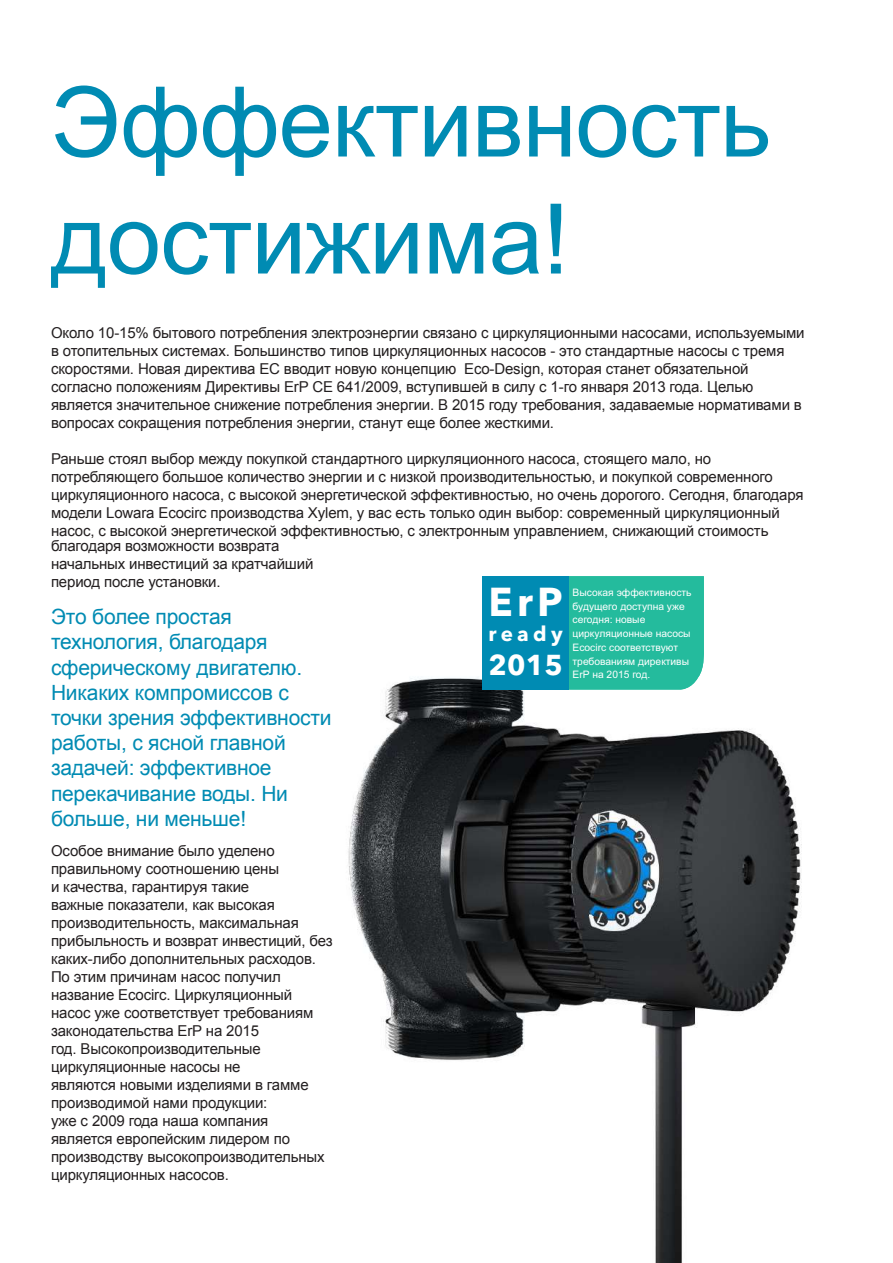
<style>
.page{position:relative;width:893px;height:1263px;background:#fff}
.page>*{position:absolute;margin:0;border:0;box-sizing:border-box;transform-origin:0 0}
.t1{font:97.5px/117px "Arial";letter-spacing:-.01em;color:#008bb3}
.t2{font:700 39.9px "Avenir Next LT Pro";color:#fff}
.t3{font:700 28.5px "Avenir Next LT Pro";color:#fff}
.t4{font:21px/25.2px "Arial";letter-spacing:-.01em;color:#008bb3}
.t5{font:700 20.55px "Avenir Next LT Pro";letter-spacing:.215em;color:#fff}
.t6{font:15px/18px "Arial";letter-spacing:-.01em;color:#231f20}
.t7{font:500 11.4px/15.5px "Avenir Next LT Pro";color:#fff}
.t8{font:10.35px/13.6px "Arial";color:#fff}
</style>
<div class="page">
<img style="left:348px;top:653px;width:454px;height:610px">
<div style="left:569px;top:576px;width:135px;height:113px;background:#24bb9d"></div>
<div style="left:483px;top:576px;width:86px;height:113px;background:#008bb3"></div>
<h1 class="t1" style="left:51px;top:65px;width:721px">Эффективность достижима!</h1>
<p class="t6" style="left:51px;top:323px;width:755px">Около 10-15% бытового потребления электроэнергии связано с циркуляционными насосами, используемыми в отопительных системах. Большинство типов циркуляционных насосов - это стандартные насосы с тремя скоростями. Новая директива ЕС вводит новую концепцию Eco-Design, которая станет обязательной согласно положениям Директивы ErP CE 641/2009, вступившей в силу с 1-го января 2013 года. Целью является значительное снижение потребления энергии. В 2015 году требования, задаваемые нормативами в вопросах сокращения потребления энергии, станут еще более жесткими.</p>
<p class="t6" style="left:51px;top:449px;width:754px">Раньше стоял выбор между покупкой стандартного циркуляционного насоса, стоящего мало, но потребляющего большое количество энергии и с низкой производительностью, и покупкой современного циркуляционного насоса, с высокой энергетической эффективностью, но очень дорогого. Сегодня, благодаря модели Lowara Ecocirc производства Xylem, у вас есть только один выбор: современный циркуляционный насос, с высокой энергетической эффективностью, с электронным управлением, снижающий стоимость</p>
<p class="t6" style="left:51px;top:537px;width:264px">благодаря возможности возврата начальных инвестиций за кратчайший период после установки.</p>
<h3 class="t4" style="left:51px;top:604px;width:282px">Это более простая технология, благодаря сферическому двигателю.<br>Никаких компромиссов с точки зрения эффективности работы, с ясной главной задачей: эффективное перекачивание воды. Ни больше, ни меньше!</h3>
<p class="t6" style="left:51px;top:842px;width:283px">Особое внимание было уделено правильному соотношению цены<br>и качества, гарантируя такие<br>важные показатели, как высокая производительность, максимальная прибыльность и возврат инвестиций, без каких-либо дополнительных расходов.<br>По этим причинам насос получил название Ecocirc. Циркуляционный насос уже соответствует требованиям законодательства ErP на 2015<br>год. Высокопроизводительные циркуляционные насосы не<br>являются новыми изделиями в гамме производимой нами продукции:<br>уже с 2009 года наша компания является европейским лидером по производству высокопроизводительных циркуляционных насосов.</p>
<h2 class="t2" style="left:488px;top:577px;width:76px">ErP</h2>
<h3 class="t5" style="left:488px;top:621px;width:76px">ready</h3>
<h3 class="t3" style="left:488px;top:647px;width:76px">2015</h3>
<p class="t7" style="left:573px;top:586px;width:126px">L'alta efficienza del domani è disponibile adesso: i nuovi circolatori Ecocirc<br>sono conformi alla<br>Direttiva ErP per il 2015</p>
<p class="t8" style="left:573px;top:586px;width:121px">Высокая эффективность будущего доступна уже сегодня: новые циркуляционные насосы<br>Ecocirc соответствуют требованиям директивы<br>ErP на 2015 год.</p>
</div>
